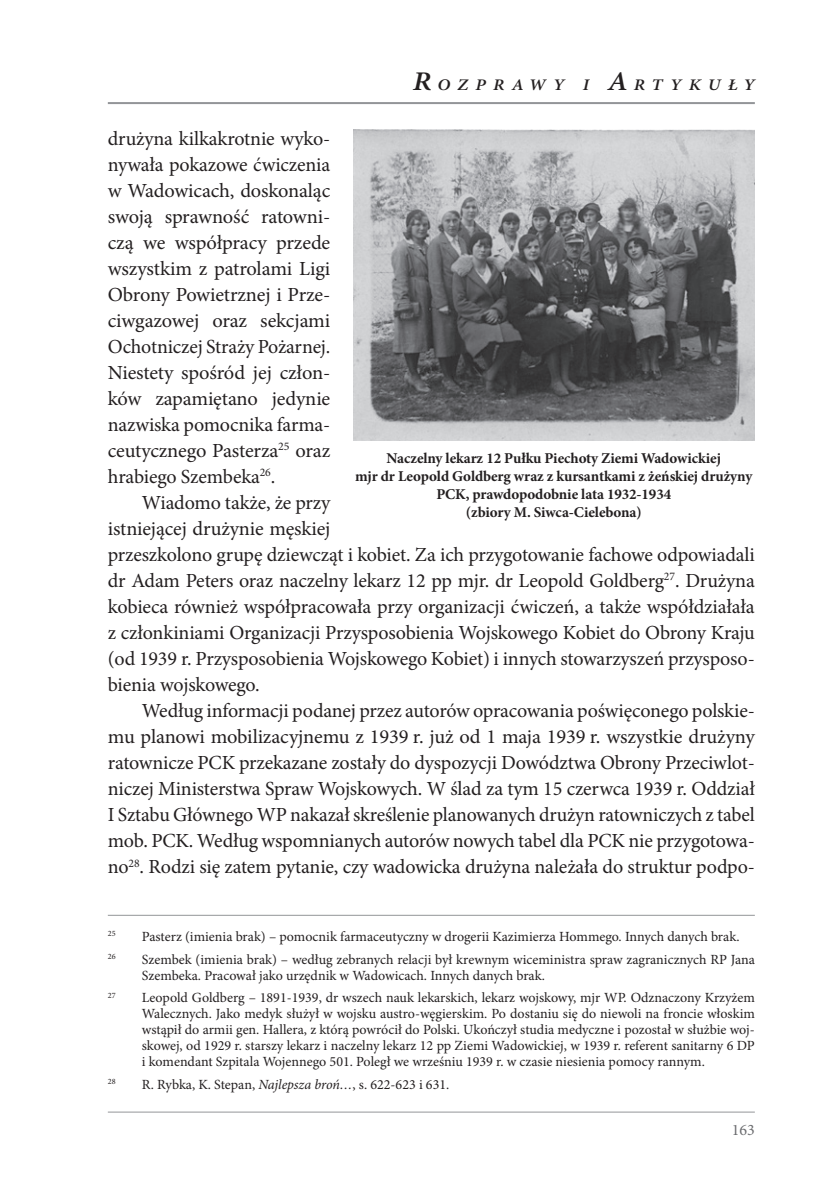
<style>
.page{position:relative;width:840px;height:1191px;background:#fff}
.page>*{position:absolute;margin:0;border:0;box-sizing:border-box;transform-origin:0 0}
.t1{font:20px/26px "Minion Pro";letter-spacing:-.01em;color:#231f20;text-align:justify}
.t2{font:italic 600 16.2px "Minion Pro";letter-spacing:.4em;color:#231f20;scale:1.11 1}
.t3{font:16px "Minion Pro";color:#6c6d70}
.t4{font:700 15px/18px "Minion Pro";letter-spacing:-.01em;color:#231f20;text-align:center}
.t5{font:14px/16px "Minion Pro";color:#231f20}
.t6{font:8.2px "Minion Pro";color:#231f20}
.s1{font-size:27px}
.s2{font-style:italic}
</style>
<div class="page">
<hr style="left:108px;top:1111px;width:646px;height:1px;background:#939598">
<hr style="left:108px;top:102px;width:646px;height:2px;background:#939598">
<hr style="left:108px;top:914px;width:646px;height:1px;background:#939598">
<img style="left:353px;top:129px;width:401px;height:312px">
<p class="t2" style="left:412px;top:73px;width:309px"><span class="s1">R</span>OZPRAWY I <span class="s1">A</span>RTYKUŁY</p>
<p class="t1" style="left:108px;top:126px;width:224px">drużyna kilkakrotnie wyko&shy;nywała pokazowe ćwiczenia w Wadowicach, doskonaląc swoją sprawność ratowni&shy;czą we współpracy przede wszystkim z patrolami Ligi Obrony Powietrznej i Prze&shy;ciwgazowej oraz sekcjami Ochotniczej Straży Pożarnej.<br>Niestety spośród jej człon&shy;ków zapamiętano jedynie nazwiska pomocnika farma&shy;ceutycznego Pasterza<sup>25</sup> oraz hrabiego Szembeka<sup>26</sup>.</p>
<p class="t1" style="left:108px;top:490px;width:648px;text-align:left;text-indent:34px">Wiadomo także, że przy<br>istniejącej drużynie męskiej<br>przeszkolono grupę dziewcząt i kobiet. Za ich przygotowanie fachowe odpowiadali dr Adam Peters oraz naczelny lekarz 12 pp mjr. dr Leopold Goldberg<sup>27</sup>. Drużyna kobieca również współpracowała przy organizacji ćwiczeń, a także współdziałała z członkiniami Organizacji Przysposobienia Wojskowego Kobiet do Obrony Kraju (od 1939 r. Przysposobienia Wojskowego Kobiet) i innych stowarzyszeń przysposo&shy;bienia wojskowego.</p>
<p class="t1" style="left:108px;top:698px;width:648px;text-indent:34px">Według informacji podanej przez autorów opracowania poświęconego polskie&shy;mu planowi mobilizacyjnemu z 1939 r. już od 1 maja 1939 r. wszystkie drużyny ratownicze PCK przekazane zostały do dyspozycji Dowództwa Obrony Przeciwlot&shy;niczej Ministerstwa Spraw Wojskowych. W ślad za tym 15 czerwca 1939 r. Oddział I Sztabu Głównego WP nakazał skreślenie planowanych drużyn ratowniczych z tabel mob. PCK. Według wspomnianych autorów nowych tabel dla PCK nie przygotowa&shy;no<sup>28</sup>. Rodzi się zatem pytanie, czy wadowicka drużyna należała do struktur podpo-</p>
<p class="t4" style="left:355px;top:449px;width:399px">Naczelny lekarz 12 Pułku Piechoty Ziemi Wadowickiej<br>mjr dr Leopold Goldberg wraz z kursantkami z żeńskiej drużyny PCK, prawdopodobnie lata 1932-1934<br>(zbiory M. Siwca-Cielebona)</p>
<p class="t6" style="left:108px;top:928px;width:9px">25</p>
<p class="t5" style="left:142px;top:928px;width:599px">Pasterz (imienia brak) – pomocnik farmaceutyczny w drogerii Kazimierza Hommego. Innych danych brak.</p>
<p class="t6" style="left:108px;top:950px;width:9px">26</p>
<p class="t5" style="left:142px;top:951px;width:614px">Szembek (imienia brak) – według zebranych relacji był krewnym wiceministra spraw zagranicznych RP Jana<br>Szembeka. Pracował jako urzędnik w Wadowicach. Innych danych brak.</p>
<p class="t6" style="left:108px;top:989px;width:9px">27</p>
<p class="t5" style="left:142px;top:989px;width:614px;text-align:justify">Leopold Goldberg – 1891-1939, dr wszech nauk lekarskich, lekarz wojskowy, mjr WP. Odznaczony Krzyżem Walecznych. Jako medyk służył w wojsku austro-węgierskim. Po dostaniu się do niewoli na froncie włoskim wstąpił do armii gen. Hallera, z którą powrócił do Polski. Ukończył studia medyczne i pozostał w służbie woj&shy;skowej, od 1929 r. starszy lekarz i naczelny lekarz 12 pp Ziemi Wadowickiej, w 1939 r. referent sanitarny 6 DP i komendant Szpitala Wojennego 501. Poległ we wrześniu 1939 r. w czasie niesienia pomocy rannym.</p>
<p class="t6" style="left:108px;top:1076px;width:9px">28</p>
<p class="t5" style="left:142px;top:1076px;width:309px">R. Rybka, K. Stepan, <span class="s2">Najlepsza broń…</span>, s. 622-623 i 631.</p>
<p class="t3" style="left:731px;top:1118px;width:25px">163</p>
</div>
